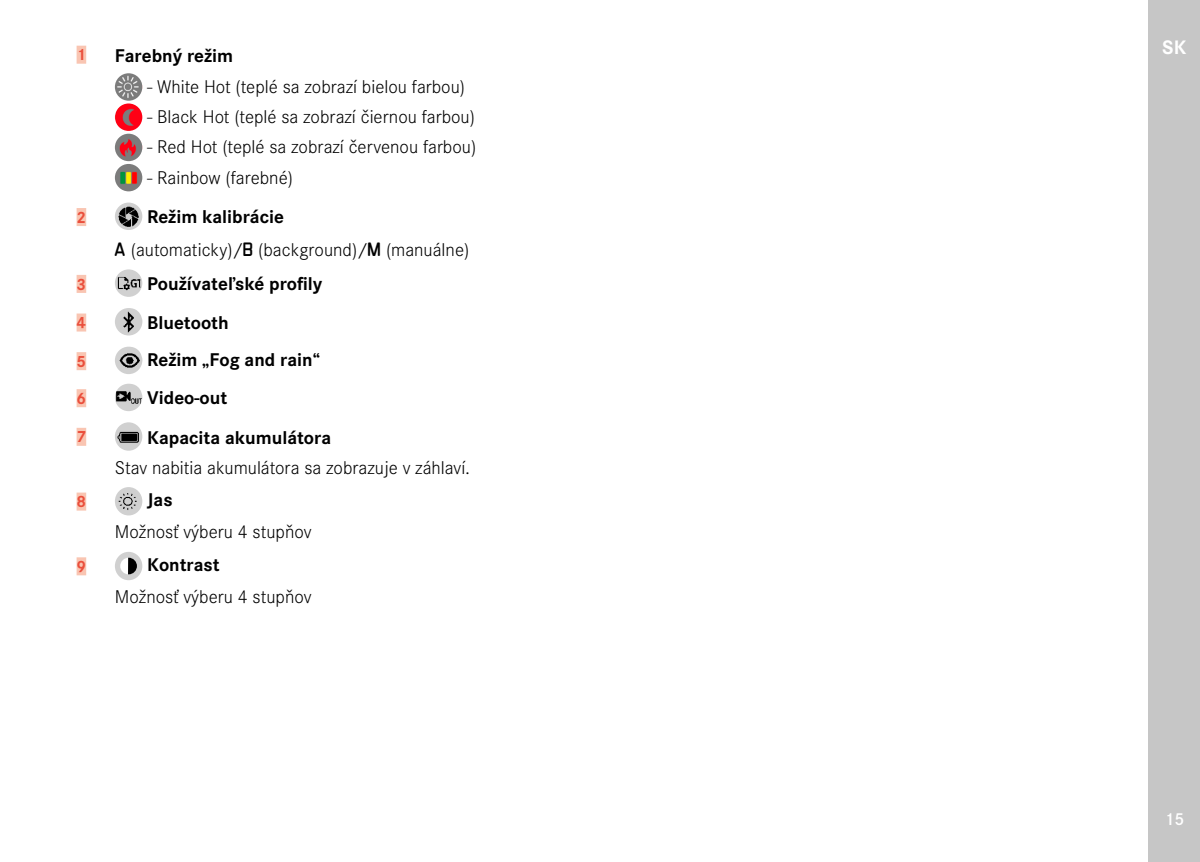
<style>
.page{position:relative;width:1200px;height:862px;background:#fff}
.page>*{position:absolute;margin:0;border:0;box-sizing:border-box;transform-origin:0 0}
.t1{font:700 20.25px "Corporate S";color:#fff}
.t2{font:300 19.12px/32.6px "Corporate S";color:#000}
.t3{font:700 19.12px "Corporate S";color:#000}
.t4{font:600 18px "Corporate S";color:#fff}
.t5{font:700 16.88px "Corporate S";color:#ea4f3c}
.s1{font-weight:700}
.s2{font-family:"LG1054";font-weight:400;font-size:16.88px}
</style>
<div class="page">
<div style="left:1148px;top:0;width:51px;height:861px;background:#c6c6c6"></div>
<div style="left:77px;top:46px;width:9px;height:18px;background:#f9c5b2"></div>
<img style="left:115px;top:73px;width:27px;height:28px;border-radius:14px">
<img style="left:115px;top:103px;width:27px;height:28px;border-radius:14px">
<img style="left:115px;top:134px;width:27px;height:27px;border-radius:14px">
<img style="left:115px;top:164px;width:27px;height:27px;border-radius:14px">
<div style="left:77px;top:208px;width:9px;height:18px;background:#f9c5b2"></div>
<img style="left:115px;top:202px;width:27px;height:28px">
<div style="left:77px;top:275px;width:9px;height:18px;background:#f9c5b2"></div>
<div style="left:115px;top:269px;width:27px;height:28px;background:#d0d0d0;border-radius:50%"></div>
<img style="left:115px;top:272px;width:27px;height:21px">
<div style="left:77px;top:313px;width:9px;height:18px;background:#f9c5b2"></div>
<svg style="left:115px;top:312px;width:28px;height:19px"></svg>
<img style="left:119px;top:308px;width:20px;height:27px">
<div style="left:77px;top:352px;width:9px;height:18px;background:#f9c5b2"></div>
<svg style="left:115px;top:352px;width:28px;height:17px"></svg>
<img style="left:118px;top:346px;width:22px;height:28px">
<div style="left:77px;top:389px;width:9px;height:18px;background:#f9c5b2"></div>
<svg style="left:117px;top:383px;width:26px;height:28px"></svg>
<img style="left:115px;top:390px;width:27px;height:14px">
<div style="left:77px;top:427px;width:9px;height:18px;background:#f9c5b2"></div>
<img style="left:115px;top:422px;width:27px;height:28px;border-radius:14px">
<div style="left:77px;top:492px;width:9px;height:18px;background:#f9c5b2"></div>
<img style="left:115px;top:487px;width:27px;height:28px;border-radius:14px">
<div style="left:77px;top:557px;width:9px;height:18px;background:#f9c5b2"></div>
<div style="left:115px;top:551px;width:27px;height:29px;background:#d0d0d0;border-radius:50%"></div>
<div style="left:120px;top:557px;width:17px;height:17px;background:#fff;border-radius:50%"></div>
<svg style="left:128px;top:557px;width:9px;height:17px"></svg>
<p class="t5" style="left:77px;top:41px;width:11px">1</p>
<p class="t3" style="left:115px;top:41px;width:120px">Farebný režim</p>
<p class="t2" style="left:147px;top:69px;width:319px">- White Hot (teplé sa zobrazí bielou farbou)</p>
<p class="t2" style="left:147px;top:99px;width:329px">- Black Hot (teplé sa zobrazí čiernou farbou)</p>
<p class="t2" style="left:147px;top:129px;width:330px">- Red Hot (teplé sa zobrazí červenou farbou)</p>
<p class="t2" style="left:147px;top:160px;width:147px">- Rainbow (farebné)</p>
<p class="t5" style="left:77px;top:204px;width:11px">2</p>
<p class="t2" style="left:115px;top:199px;width:356px;text-indent:32px"><span class="s1">Režim kalibrácie<br></span><span class="s2">A</span> (automaticky)/<span class="s2">B</span> (background)/<span class="s2">M</span> (manuálne)</p>
<p class="t5" style="left:77px;top:270px;width:11px">3</p>
<p class="t3" style="left:147px;top:268px;width:177px">Používateľské profily</p>
<p class="t5" style="left:77px;top:309px;width:11px">4</p>
<p class="t3" style="left:147px;top:307px;width:83px">Bluetooth</p>
<p class="t5" style="left:77px;top:347px;width:11px">5</p>
<p class="t3" style="left:147px;top:344px;width:174px">Režim „Fog and rain“</p>
<p class="t5" style="left:77px;top:384px;width:11px">6</p>
<p class="t3" style="left:147px;top:383px;width:81px">Video-out</p>
<p class="t5" style="left:77px;top:423px;width:11px">7</p>
<p class="t3" style="left:147px;top:422px;width:185px">Kapacita akumulátora</p>
<p class="t2" style="left:115px;top:449px;width:357px">Stav nabitia akumulátora sa zobrazuje v záhlaví.</p>
<p class="t5" style="left:77px;top:488px;width:11px">8</p>
<p class="t3" style="left:147px;top:484px;width:27px">Jas</p>
<p class="t2" style="left:115px;top:514px;width:198px">Možnosť výberu 4 stupňov</p>
<p class="t5" style="left:77px;top:552px;width:11px">9</p>
<p class="t3" style="left:147px;top:549px;width:74px">Kontrast</p>
<p class="t2" style="left:115px;top:579px;width:198px">Možnosť výberu 4 stupňov</p>
<p class="t1" style="left:1161px;top:32px;width:26px">SK</p>
<p class="t4" style="left:1163px;top:805px;width:21px">15</p>
</div>
